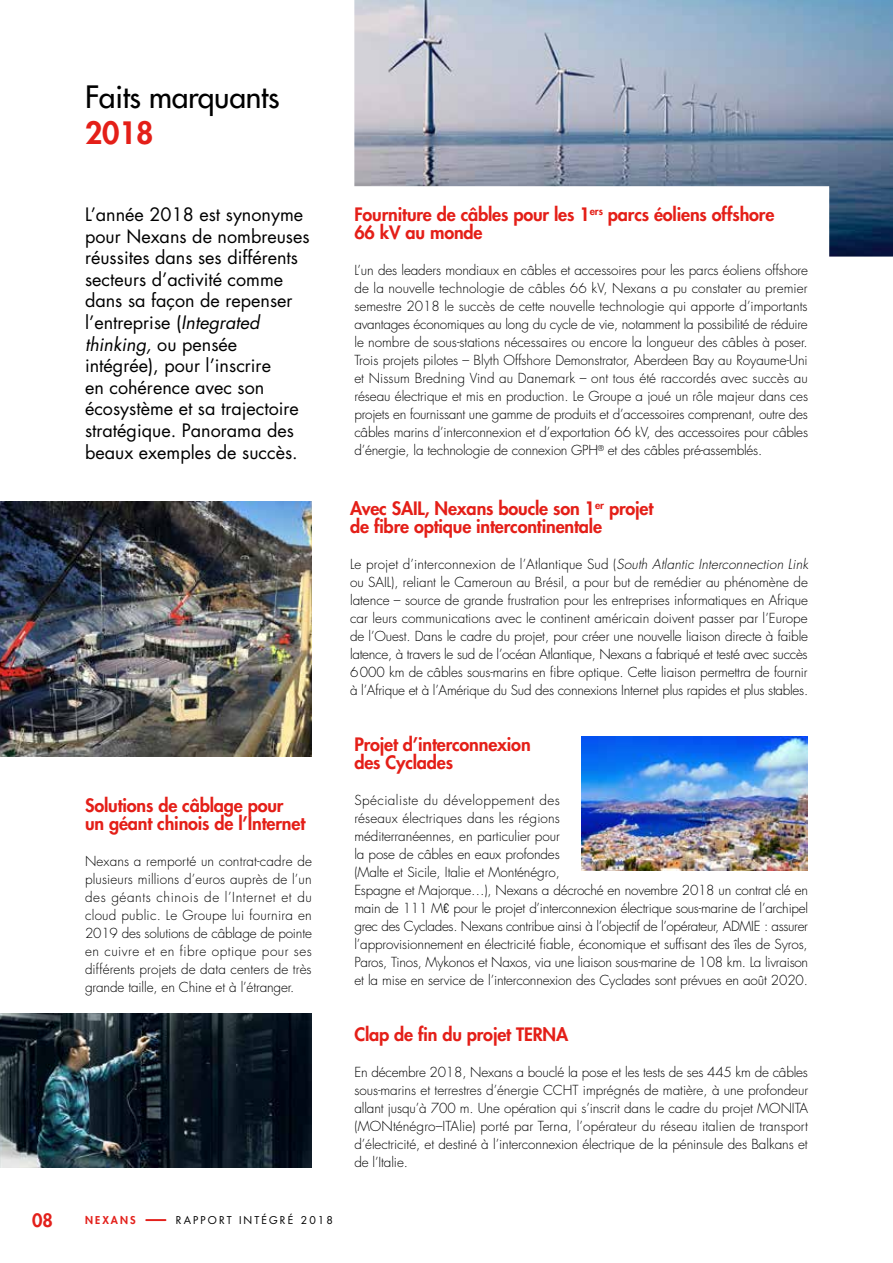
<style>
.page{position:relative;width:893px;height:1263px;background:#fff}
.page>*{position:absolute;margin:0;border:0;box-sizing:border-box;transform-origin:0 0}
.t1{font:30px "Futura";letter-spacing:-.01em;color:#000}
.t2{font:800 30px "Futura";color:#e41f18}
.t3{font:18px/21.6px "Futura";color:#000}
.t4{font:800 18px/18px "Futura";letter-spacing:-.01em;color:#e41f18}
.t5{font:800 18px "Futura";color:#e3201b}
.t6{font:300 13.5px/18px "Futura";letter-spacing:-.015em;color:#000;text-align:justify}
.t7{font:10.5px "Futura";letter-spacing:.2em;color:#000}
.t8{font:800 10.5px "Futura";letter-spacing:.2em;color:#e3201b}
.s1{font-style:italic}
.s2{font-family:"DIN Pro";font-weight:400}
</style>
<div class="page">
<svg style="left:146px;top:1219px;width:19px;height:2px"></svg>
<img style="left:354px;top:0;width:539px;height:257px">
<img style="left:0;top:501px;width:312px;height:255px">
<img style="left:0;top:1014px;width:312px;height:153px">
<img style="left:581px;top:737px;width:227px;height:133px">
<h1 class="t1" style="left:85px;top:78px;width:196px">Faits marquants</h1>
<h1 class="t2" style="left:85px;top:114px;width:70px">2018</h1>
<p class="t3" style="left:85px;top:204px;width:226px">L’année 2018 est synonyme pour Nexans de nombreuses réussites dans ses différents secteurs d’activité comme dans sa façon de repenser l’entreprise (<span class="s1">Integrated thinking,</span> ou pensée intégrée), pour l’inscrire<br>en cohérence avec son écosystème et sa trajectoire stratégique. Panorama des beaux exemples de succès.</p>
<h2 class="t4" style="left:85px;top:797px;width:222px">Solutions de câblage pour un géant chinois de l’Internet</h2>
<p class="t6" style="left:85px;top:853px;width:228px">Nexans a remporté un contrat-cadre de plusieurs millions d’euros auprès de l’un des géants chinois de l’Internet et du cloud public. Le Groupe lui fournira en 2019 des solutions de câblage de pointe en cuivre et en fibre optique pour ses différents projets de data centers de très grande taille, en Chine et à l’étranger.</p>
<h2 class="t4" style="left:354px;top:205px;width:422px">Fourniture de câbles pour les 1<sup>ers</sup> parcs éoliens offshore<br>66 kV au monde</h2>
<p class="t6" style="left:354px;top:261px;width:455px">L’un des leaders mondiaux en câbles et accessoires pour les parcs éoliens offshore de la nouvelle technologie de câbles 66 kV, Nexans a pu constater au premier semestre 2018 le succès de cette nouvelle technologie qui apporte d’importants avantages économiques au long du cycle de vie, notamment la possibilité de réduire le nombre de sous-stations nécessaires ou encore la longueur des câbles à poser.<br>Trois projets pilotes – Blyth Offshore Demonstrator, Aberdeen Bay au Royaume-Uni et Nissum Bredning Vind au Danemark – ont tous été raccordés avec succès au réseau électrique et mis en production. Le Groupe a joué un rôle majeur dans ces projets en fournissant une gamme de produits et d’accessoires comprenant, outre des câbles marins d’interconnexion et d’exportation 66 kV, des accessoires pour câbles d’énergie, la technologie de connexion GPH<sup>®</sup> et des câbles pré-assemblés.</p>
<h2 class="t4" style="left:350px;top:499px;width:305px">Avec SAIL, Nexans boucle son 1<sup>er</sup> projet de fibre optique intercontinentale</h2>
<p class="t6" style="left:350px;top:555px;width:460px">Le projet d’interconnexion de l’Atlantique Sud (<span class="s1">South Atlantic Interconnection Link </span>ou SAIL), reliant le Cameroun au Brésil, a pour but de remédier au phénomène de latence – source de grande frustration pour les entreprises informatiques en Afrique car leurs communications avec le continent américain doivent passer par l’Europe de l’Ouest. Dans le cadre du projet, pour créer une nouvelle liaison directe à faible latence, à travers le sud de l’océan Atlantique, Nexans a fabriqué et testé avec succès 6000 km de câbles sous-marins en fibre optique. Cette liaison permettra de fournir à l’Afrique et à l’Amérique du Sud des connexions Internet plus rapides et plus stables.</p>
<h2 class="t4" style="left:354px;top:735px;width:178px">Projet d’interconnexion des Cyclades</h2>
<p class="t6" style="left:354px;top:791px;width:455px;text-align:left">Spécialiste du développement des<br>réseaux électriques dans les régions<br>méditerranéennes, en particulier pour<br>la pose de câbles en eaux profondes<br>(Malte et Sicile, Italie et Monténégro,<br>Espagne et Majorque…), Nexans a décroché en novembre 2018 un contrat clé en main de 111 M<span class="s2">€</span> pour le projet d’interconnexion électrique sous-marine de l’archipel grec des Cyclades. Nexans contribue ainsi à l’objectif de l’opérateur, ADMIE : assurer l’approvisionnement en électricité fiable, économique et suffisant des îles de Syros, Paros, Tinos, Mykonos et Naxos, via une liaison sous-marine de 108 km. La livraison et la mise en service de l’interconnexion des Cyclades sont prévues en août 2020.</p>
<h2 class="t4" style="left:354px;top:1025px;width:215px">Clap de fin du projet TERNA</h2>
<p class="t6" style="left:354px;top:1063px;width:455px">En décembre 2018, Nexans a bouclé la pose et les tests de ses 445 km de câbles sous-marins et terrestres d’énergie CCHT imprégnés de matière, à une profondeur allant jusqu’à 700 m. Une opération qui s’inscrit dans le cadre du projet MONITA (MONténégro–ITAlie) porté par Terna, l’opérateur du réseau italien de transport d’électricité, et destiné à l’interconnexion électrique de la péninsule des Balkans et de l’Italie.</p>
<h2 class="t5" style="left:32px;top:1209px;width:22px">08</h2>
<p class="t8" style="left:85px;top:1214px;width:52px">NEXANS</p>
<p class="t7" style="left:176px;top:1214px;width:159px">RAPPORT INTÉGRÉ 2018</p>
</div>
